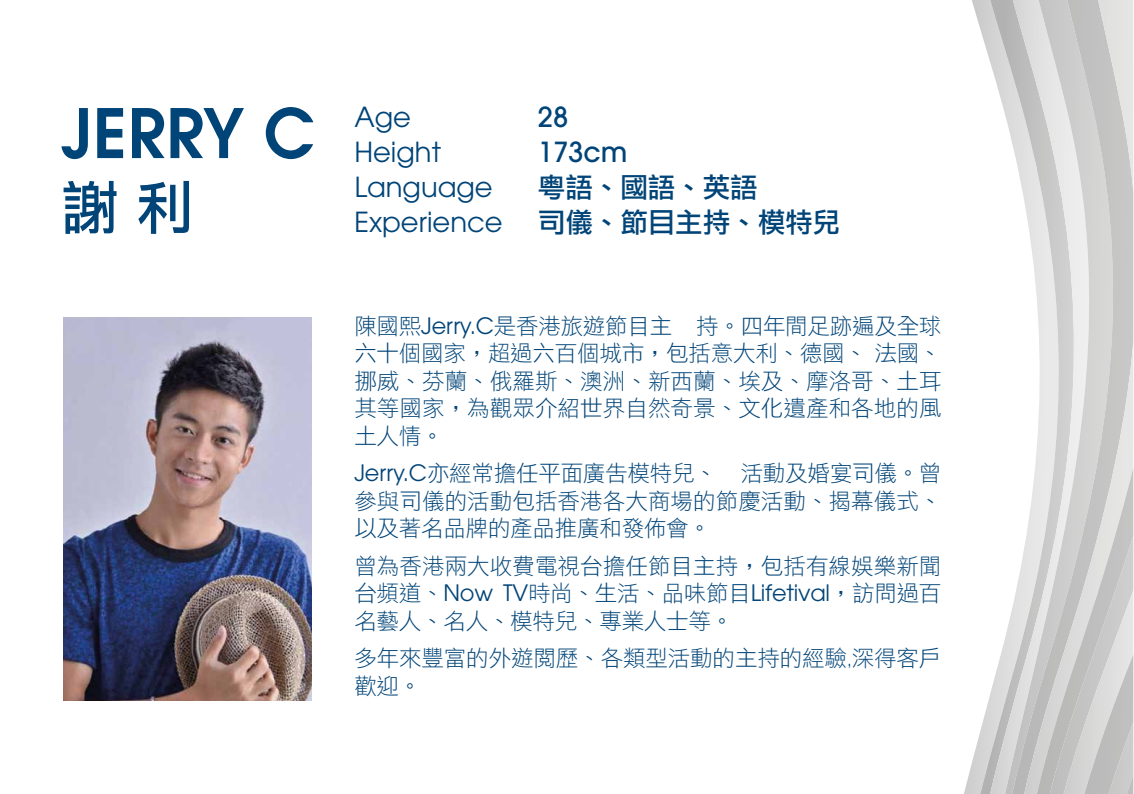
<style>
.page{position:relative;width:1134px;height:794px;background:#fff}
.page>*{position:absolute;margin:0;border:0;box-sizing:border-box;transform-origin:0 0}
.t1{font:600 67.5px "ITC Avant Garde Std";letter-spacing:.01em;color:#004478;scale:.96 1}
.t2{font:57.5px "DF Li Hei Md HK BF";color:#004478}
.t3{font:27.5px/35px "ITC Avant Garde Std";color:#004478}
.t4{font:27.5px/35px "DF Li Hei Md HK BF";color:#004478}
.t5{font:500 27.5px/35px "ITC Avant Garde Std";color:#004478}
.t6{font:22.5px/27.5px "DF Li Hei Lt HK BF";letter-spacing:.005em;color:#004478;text-align:justify}
.s1{font-family:"ITC Avant Garde Std"}
</style>
<div class="page">
<svg style="left:964px;top:0;width:16px;height:794px"></svg>
<svg style="left:980px;top:0;width:10px;height:794px"></svg>
<svg style="left:990px;top:0;width:15px;height:794px"></svg>
<svg style="left:1005px;top:0;width:7px;height:794px"></svg>
<svg style="left:1012px;top:0;width:122px;height:794px"></svg>
<svg style="left:1024px;top:0;width:109px;height:794px;background:#d8d8d8"></svg>
<svg style="left:1037px;top:467px;width:96px;height:327px;background:#cdcdcd"></svg>
<img style="left:64px;top:317px;width:248px;height:384px">
<h1 class="t1" style="left:61px;top:89px;width:265px">JERRY C</h1>
<h2 class="t2" style="left:61px;top:179px;width:134px">謝利</h2>
<p class="t3" style="left:354px;top:99px;width:150px">Age<br>Height<br>Language<br>Experience</p>
<p class="t5" style="left:538px;top:99px;width:91px">28<br>173cm</p>
<p class="t4" style="left:538px;top:171px;width:304px">粵語、國語、英語<br>司儀、節目主持、模特兒</p>
<p class="t6" style="left:354px;top:313px;width:589px">陳國熙<span class="s1">Jerry.C</span>是香港旅遊節目主 持。四年間足跡遍及全球六十個國家，超過六百個城市，包括意大利、德國、 法國、挪威、芬蘭、俄羅斯、澳洲、新西蘭、埃及、摩洛哥、土耳其等國家，為觀眾介紹世界自然奇景、文化遺產和各地的風土人情。</p>
<p class="t6" style="left:354px;top:461px;width:589px"><span class="s1">Jerry.C</span>亦經常擔任平面廣告模特兒、 活動及婚宴司儀。曾參與司儀的活動包括香港各大商場的節慶活動、揭幕儀式、以及著名品牌的產品推廣和發佈會。</p>
<p class="t6" style="left:354px;top:553px;width:589px">曾為香港兩大收費電視台擔任節目主持，包括有線娛樂新聞台頻道、<span class="s1">Now TV</span>時尚、生活、品味節目<span class="s1">Lifetival</span>，訪問過百名藝人、名人、模特兒、專業人士等。</p>
<p class="t6" style="left:354px;top:646px;width:589px">多年來豐富的外遊閱歷、各類型活動的主持的經驗,深得客戶歡迎。</p>
</div>
